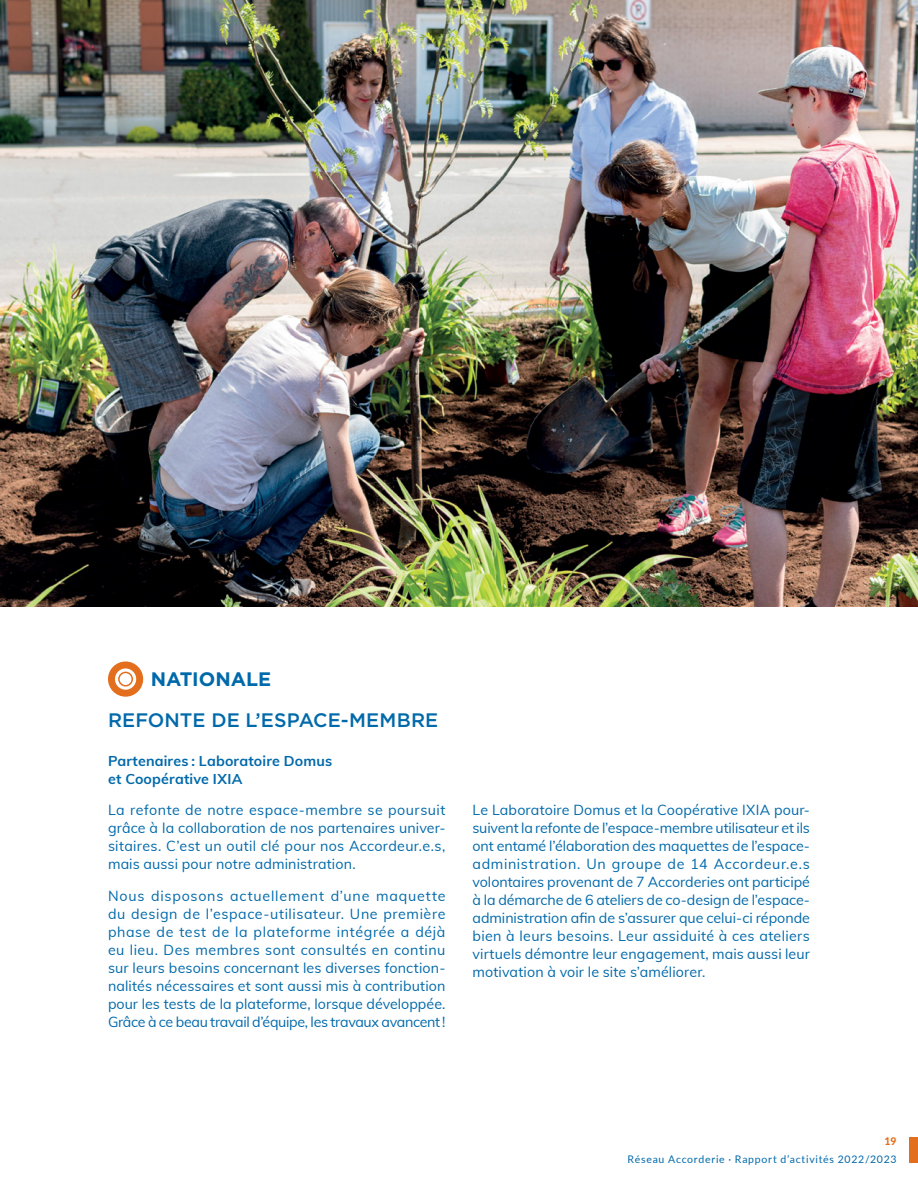
<style>
.page{position:relative;width:918px;height:1188px;background:#fff}
.page>*{position:absolute;margin:0;border:0;box-sizing:border-box;transform-origin:0 0}
.t1{font:500 19.5px "Gotham";letter-spacing:.005em;color:#0069aa}
.t2{font:700 19.5px "Gotham";color:#0069aa}
.t3{font:14.25px/18px "Muli";letter-spacing:.01em;color:#0069aa;text-align:justify}
.t4{font:700 14.25px/18px "Muli";letter-spacing:.01em;color:#0069aa}
.t5{font:10.5px "Lato";letter-spacing:.07em;color:#0069aa}
.t6{font:800 10.5px "Lato";color:#e36f1e}
</style>
<div class="page">
<div style="left:109px;top:662px;width:33px;height:34px;background:#e36f1e;border-radius:50%"></div>
<div style="left:108px;top:661px;width:35px;height:36px;border:2px solid #e36f1e;border-radius:50%"></div>
<svg style="left:114px;top:668px;width:23px;height:22px"></svg>
<div style="left:113px;top:667px;width:25px;height:24px;border:2px solid #e36f1e;border-radius:50%"></div>
<div style="left:119px;top:672px;width:13px;height:14px;background:#fff;border-radius:50%"></div>
<div style="left:118px;top:672px;width:15px;height:15px;border:2px solid #e36f1e;border-radius:50%"></div>
<img style="left:0;top:0;width:918px;height:607px">
<div style="left:909px;top:1137px;width:9px;height:26px;background:#e36f1e"></div>
<h1 class="t2" style="left:151px;top:666px;width:122px">NATIONALE</h1>
<h1 class="t1" style="left:108px;top:708px;width:332px">REFONTE DE L’ESPACE-MEMBRE</h1>
<p class="t4" style="left:108px;top:751px;width:226px">Partenaires : Laboratoire Domus et Coopérative IXIA</p>
<p class="t3" style="left:108px;top:800px;width:339px">La refonte de notre espace-membre se poursuit grâce à la collaboration de nos partenaires univer&shy;sitaires. C’est un outil clé pour nos Accordeur.e.s, mais aussi pour notre administration.</p>
<p class="t3" style="left:108px;top:886px;width:339px">Nous disposons actuellement d’une maquette du design de l’espace-utilisateur. Une première phase de test de la plateforme intégrée a déjà eu lieu. Des membres sont consultés en continu sur leurs besoins concernant les diverses fonction&shy;nalités nécessaires et sont aussi mis à contribution pour les tests de la plateforme, lorsque développée.<br>Grâce à ce beau travail d’équipe, les travaux avancent !</p>
<p class="t3" style="left:473px;top:800px;width:339px">Le Laboratoire Domus et la Coopérative IXIA pour&shy;suivent la refonte de l’espace-membre utilisateur et ils ont entamé l’élaboration des maquettes de l’espace&shy;administration. Un groupe de 14 Accordeur.e.s volontaires provenant de 7 Accorderies ont participé à la démarche de 6 ateliers de co-design de l’espace&shy;administration afin de s’assurer que celui-ci réponde bien à leurs besoins. Leur assiduité à ces ateliers virtuels démontre leur engagement, mais aussi leur motivation à voir le site s’améliorer.</p>
<p class="t6" style="left:884px;top:1134px;width:14px">19</p>
<p class="t5" style="left:628px;top:1152px;width:270px">Réseau Accorderie · Rapport d’activités 2022/2023</p>
</div>
